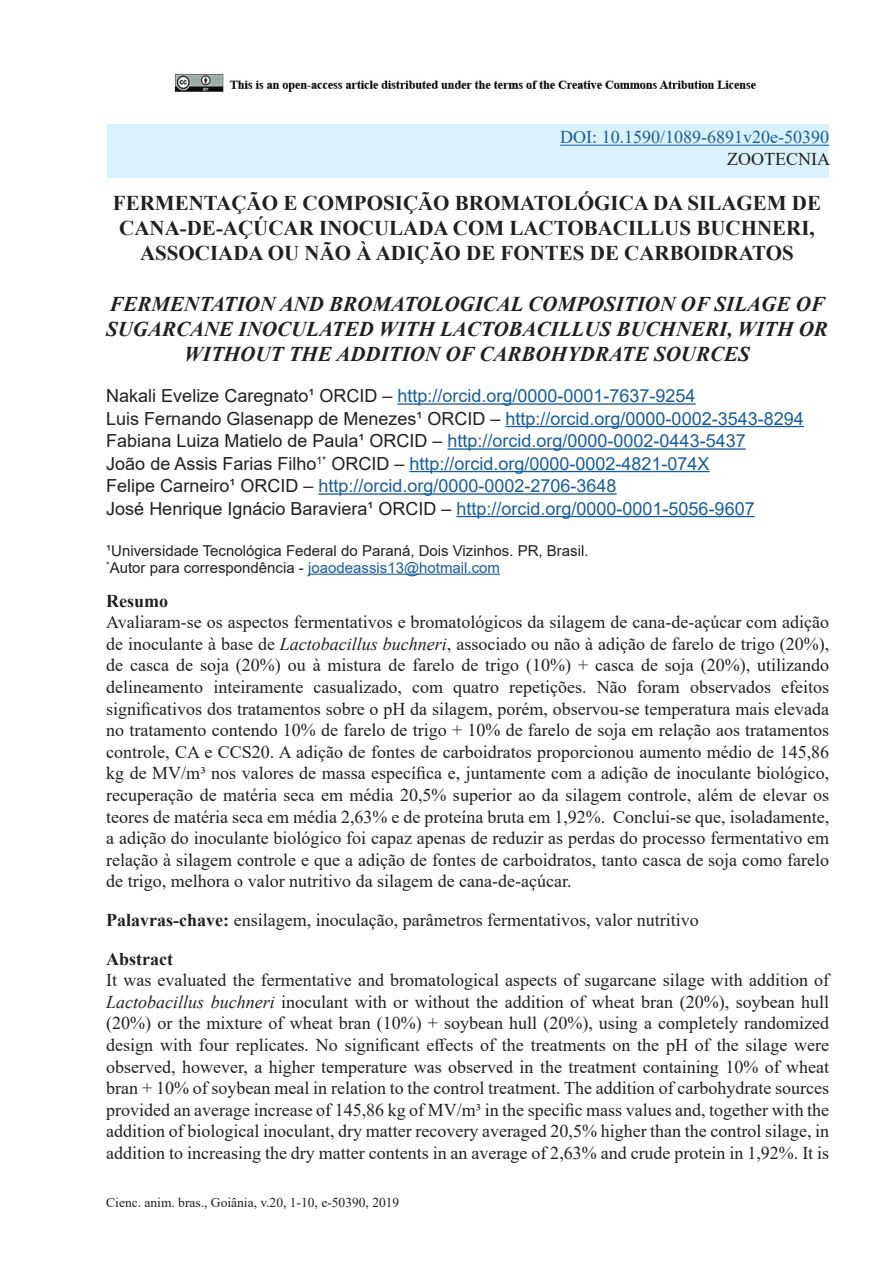
<style>
.page{position:relative;width:893px;height:1263px;background:#fff}
.page>*{position:absolute;margin:0;border:0;box-sizing:border-box;transform-origin:0 0}
.t1{font:italic 700 21px/25.2px "Times New Roman";color:#231f20;text-align:center}
.t2{font:700 21px/25.2px "Times New Roman";color:#231f20;text-align:center}
.Corpotexto{font:18px/21.6px "Times New Roman";color:#231f20;text-align:justify}
.t3{font:18px "Arial";color:#175d9e}
.t4{font:18px "Arial";color:#231f20}
.t5{font:18px/21.6px "Times New Roman";color:#175d9e;text-align:right}
.t6{font:700 18px "Times New Roman";color:#231f20}
.t7{font:15px "Arial";color:#231f20}
.t8{font:13.5px "Times New Roman";color:#231f20}
.s1{color:#231f20}
.s2{color:#175d9e}
.s3{font-style:italic}
.s4{font-weight:700}
</style>
<div class="page">
<div style="left:107px;top:124px;width:721px;height:54px;background:#d9f1fb"></div>
<hr style="left:560px;top:145px;width:269px;height:1px;background:#175d9e">
<hr style="left:397px;top:403px;width:299px;height:2px;background:#175d9e">
<hr style="left:506px;top:426px;width:298px;height:1px;background:#175d9e">
<hr style="left:447px;top:448px;width:299px;height:2px;background:#175d9e">
<hr style="left:409px;top:471px;width:301px;height:1px;background:#175d9e">
<hr style="left:318px;top:493px;width:299px;height:2px;background:#175d9e">
<hr style="left:456px;top:516px;width:299px;height:1px;background:#175d9e">
<hr style="left:308px;top:574px;width:192px;height:1px;background:#175d9e">
<img style="left:174px;top:73px;width:582px;height:19px">
<p class="t5" style="left:560px;top:126px;width:271px">DOI: 10.1590/1089-6891v20e-50390<br><span class="s1">ZOOTECNIA</span></p>
<p class="t2" style="left:113px;top:190px;width:710px">FERMENTAÇÃO E COMPOSIÇÃO BROMATOLÓGICA DA SILAGEM DE<br>CANA-DE-AÇÚCAR INOCULADA COM LACTOBACILLUS BUCHNERI,<br>ASSOCIADA OU NÃO À ADIÇÃO DE FONTES DE CARBOIDRATOS</p>
<p class="t1" style="left:106px;top:291px;width:723px">FERMENTATION AND BROMATOLOGICAL COMPOSITION OF SILAGE OF<br>SUGARCANE INOCULATED WITH LACTOBACILLUS BUCHNERI, WITH OR<br>WITHOUT THE ADDITION OF CARBOHYDRATE SOURCES</p>
<p class="t3" style="left:106px;top:383px;width:591px"><span class="s1">Nakali Evelize Caregnato¹ ORCID –</span> http://orcid.org/0000-0001-7637-9254</p>
<p class="t4" style="left:106px;top:406px;width:699px">Luis Fernando Glasenapp de Menezes¹ ORCID – <span class="s2">http://orcid.org/0000-0002-3543-8294</span></p>
<p class="t3" style="left:106px;top:428px;width:641px"><span class="s1">Fabiana Luiza Matielo de Paula¹ ORCID –</span> http://orcid.org/0000-0002-0443-5437</p>
<p class="t3" style="left:106px;top:451px;width:605px"><span class="s1">João de Assis Farias Filho</span><sup>1*</sup> <span class="s1">ORCID –</span> http://orcid.org/0000-0002-4821-074X</p>
<p class="t3" style="left:106px;top:473px;width:512px"><span class="s1">Felipe Carneiro¹ ORCID –</span> http://orcid.org/0000-0002-2706-3648</p>
<p class="t3" style="left:106px;top:496px;width:650px"><span class="s1">José Henrique Ignácio Baraviera¹ ORCID –</span> http://orcid.org/0000-0001-5056-9607</p>
<p class="t7" style="left:106px;top:540px;width:484px">¹Universidade Tecnológica Federal do Paraná, Dois Vizinhos. PR, Brasil.</p>
<p class="t7" style="left:106px;top:557px;width:395px"><sup>*</sup>Autor para correspondência - <span class="s2">joaodeassis13@hotmail.com</span></p>
<p class="t6" style="left:106px;top:587px;width:63px">Resumo</p>
<p class="Corpotexto" style="left:106px;top:611px;width:724px">Avaliaram-se os aspectos fermentativos e bromatológicos da silagem de cana-de-açúcar com adição de inoculante à base de <span class="s3">Lactobacillus buchneri</span>, associado ou não à adição de farelo de trigo (20%), de casca de soja (20%) ou à mistura de farelo de trigo (10%) + casca de soja (20%), utilizando delineamento inteiramente casualizado, com quatro repetições. Não foram observados efeitos significativos dos tratamentos sobre o pH da silagem, porém, observou-se temperatura mais elevada no tratamento contendo 10% de farelo de trigo + 10% de farelo de soja em relação aos tratamentos controle, CA e CCS20. A adição de fontes de carboidratos proporcionou aumento médio de 145,86 kg de MV/m³ nos valores de massa específica e, juntamente com a adição de inoculante biológico, recuperação de matéria seca em média 20,5% superior ao da silagem controle, além de elevar os teores de matéria seca em média 2,63% e de proteína bruta em 1,92%. Conclui-se que, isoladamente, a adição do inoculante biológico foi capaz apenas de reduzir as perdas do processo fermentativo em relação à silagem controle e que a adição de fontes de carboidratos, tanto casca de soja como farelo de trigo, melhora o valor nutritivo da silagem de cana-de-açúcar.</p>
<p class="Corpotexto" style="left:106px;top:908px;width:594px"><span class="s4">Palavras-chave:</span> ensilagem, inoculação, parâmetros fermentativos, valor nutritivo</p>
<p class="t6" style="left:106px;top:945px;width:68px">Abstract</p>
<p class="Corpotexto" style="left:106px;top:969px;width:724px">It was evaluated the fermentative and bromatological aspects of sugarcane silage with addition of <span class="s3">Lactobacillus buchneri</span> inoculant with or without the addition of wheat bran (20%), soybean hull (20%) or the mixture of wheat bran (10%) + soybean hull (20%), using a completely randomized design with four replicates. No significant effects of the treatments on the pH of the silage were observed, however, a higher temperature was observed in the treatment containing 10% of wheat bran + 10% of soybean meal in relation to the control treatment. The addition of carbohydrate sources provided an average increase of 145,86 kg of MV/m³ in the specific mass values and, together with the addition of biological inoculant, dry matter recovery averaged 20,5% higher than the control silage, in addition to increasing the dry matter contents in an average of 2,63% and crude protein in 1,92%. It is</p>
<p class="t8" style="left:106px;top:1193px;width:295px">Cienc. anim. bras., Goiânia, v.20, 1-10, e-50390, 2019</p>
</div>
